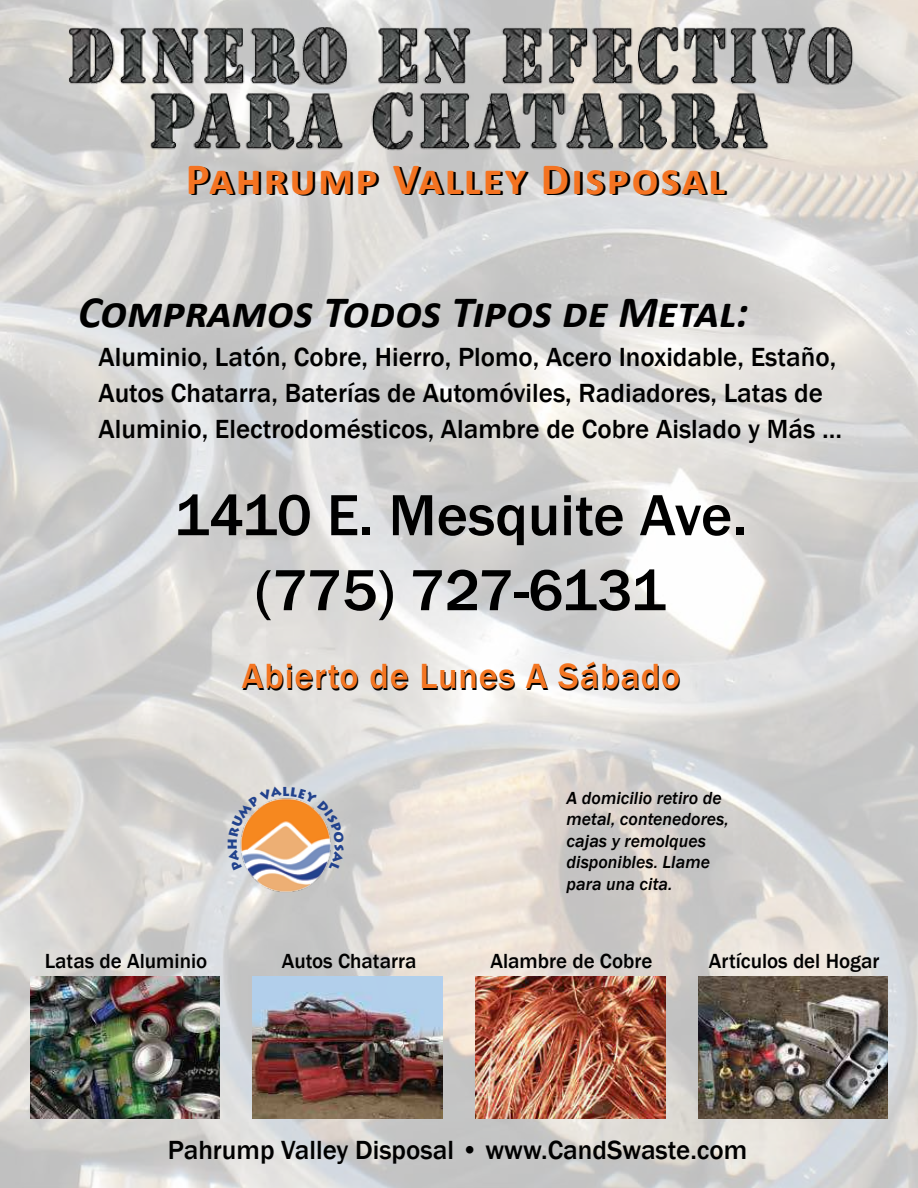
<style>
.page{position:relative;width:918px;height:1188px;background:#fff}
.page>*{position:absolute;margin:0;border:0;box-sizing:border-box;transform-origin:0 0}
.t1{font:500 60px/75px "Franklin Gothic";letter-spacing:-.005em;color:#000;text-align:center}
.t2{font:italic 700 45px "Calibri";color:#000}
.t3{font:700 45px "Calibri";letter-spacing:.05em;color:#000}
.t4{font:500 36px "Franklin Gothic";letter-spacing:.025em;color:#000}
.t5{font:500 27px/36px "Franklin Gothic";color:#000}
.t6{font:500 21px "Franklin Gothic";color:#000}
.t7{font:italic 500 18px/21.6px "Franklin Gothic";color:#000}
</style>
<div class="page">
<img style="left:0;top:0;width:918px;height:1188px">
<img style="left:253px;top:977px;width:189px;height:142px">
<img style="left:476px;top:977px;width:189px;height:142px">
<img style="left:698px;top:977px;width:190px;height:141px">
<img style="left:30px;top:977px;width:190px;height:142px">
<img style="left:237px;top:871px;width:98px;height:24px">
<img style="left:55px;top:27px;width:810px;height:126px">
<svg style="left:228px;top:786px;width:116px;height:85px;background:#dabb9f"></svg>
<h2 class="t3" style="left:188px;top:151px;width:541px">Pahrump Valley Disposal</h2>
<h2 class="t2" style="left:78px;top:284px;width:672px">Compramos Todos Tipos de Metal:</h2>
<p class="t5" style="left:99px;top:340px;width:745px">Aluminio, Latón, Cobre, Hierro, Plomo, Acero Inoxidable, Estaño,<br>Autos Chatarra, Baterías de Automóviles, Radiadores, Latas de<br>Aluminio, Electrodomésticos, Alambre de Cobre Aislado y Más …</p>
<h1 class="t1" style="left:174px;top:481px;width:574px">1410 E. Mesquite Ave. (775) 727-6131</h1>
<h3 class="t4" style="left:243px;top:663px;width:440px">Abierto de Lunes A Sábado</h3>
<p class="t7" style="left:567px;top:788px;width:164px">A domicilio retiro de metal, contenedores, cajas y remolques disponibles. Llame para una cita.</p>
<p class="t6" style="left:45px;top:952px;width:164px">Latas de Aluminio</p>
<p class="t6" style="left:282px;top:952px;width:136px">Autos Chatarra</p>
<p class="t6" style="left:490px;top:952px;width:164px">Alambre de Cobre</p>
<p class="t6" style="left:709px;top:952px;width:172px">Artículos del Hogar</p>
<p class="t5" style="left:168px;top:1133px;width:581px">Pahrump Valley Disposal • www.CandSwaste.com</p>
</div>
